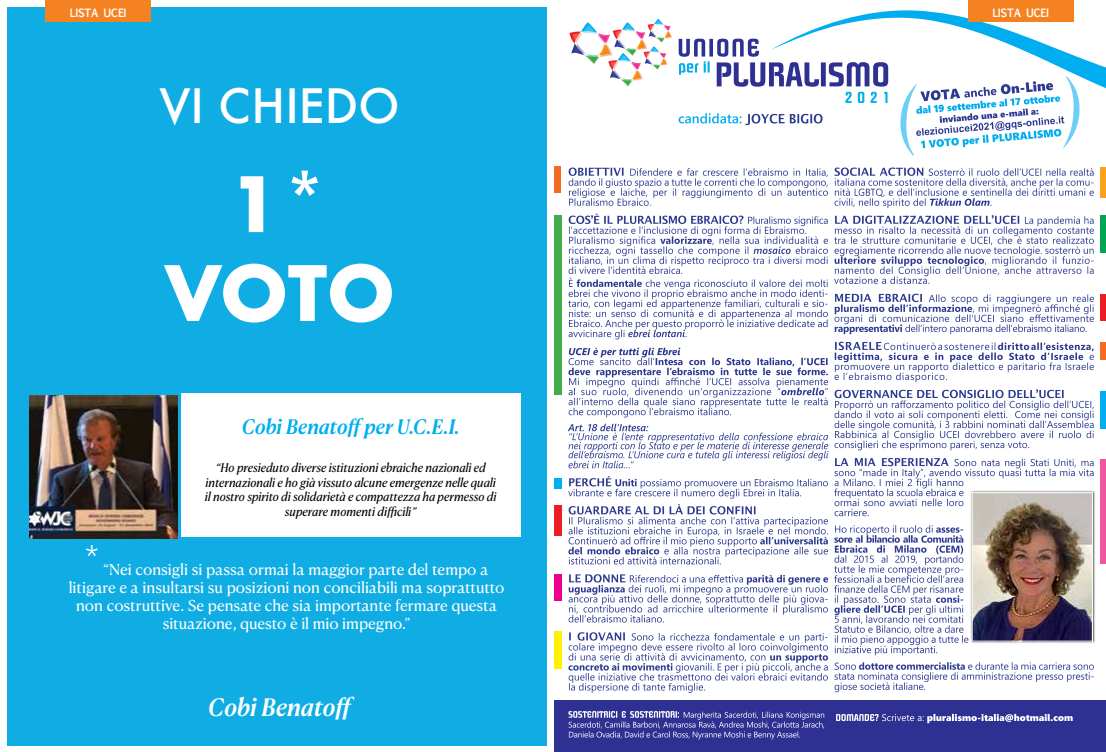
<style>
.page{position:relative;width:1106px;height:752px;background:#fff}
.page>*{position:absolute;margin:0;border:0;box-sizing:border-box;transform-origin:0 0}
.t1{font:700 74px/88.8px "Futura";color:#fff;text-align:center}
.t2{font:500 46px "Futura";color:#fff}
.t3{font:500 condensed 36px "Futura";color:#fff}
.t4{font:italic 500 24px "Canela Text";letter-spacing:-.005em;color:#fff}
.t5{font:italic 500 20px "Canela Text";color:#00aeef}
.t6{font:15px "Canela Text";letter-spacing:-.005em;color:#fff}
.t7{font:italic 12px/14.4px "Canela Text";color:#000;text-align:center}
.t8{font:700 11px "Euphemia UCAS";letter-spacing:-.025em;color:#fff;scale:.95 1}
</style>
<div class="page">
<svg style="left:792px;top:8px;width:314px;height:96px"></svg>
<svg style="left:678px;top:113px;width:144px;height:12px"></svg>
<div style="left:554px;top:700px;width:552px;height:51px;background:#2e3092"></div>
<svg style="left:568px;top:711px;width:256px;height:28px"></svg>
<svg style="left:836px;top:713px;width:236px;height:9px"></svg>
<div style="left:1100px;top:342px;width:6px;height:17px;background:#f36c21"></div>
<div style="left:1100px;top:215px;width:6px;height:37px;background:#00a651"></div>
<div style="left:1100px;top:294px;width:6px;height:26px;background:#ed1d24"></div>
<div style="left:1100px;top:167px;width:6px;height:30px;background:#faa21b"></div>
<div style="left:1100px;top:391px;width:6px;height:37px;background:#00aeef"></div>
<div style="left:1100px;top:459px;width:6px;height:105px;background:#ef58a0"></div>
<div style="left:554px;top:166px;width:6px;height:26px;background:#f36c21"></div>
<div style="left:554px;top:215px;width:8px;height:180px;background:#41ad49"></div>
<div style="left:554px;top:477px;width:8px;height:11px;background:#00aeef"></div>
<div style="left:554px;top:573px;width:8px;height:27px;background:#ec008c"></div>
<div style="left:554px;top:505px;width:8px;height:30px;background:#ed1d24"></div>
<div style="left:554px;top:631px;width:8px;height:37px;background:#fff200"></div>
<svg style="left:569px;top:19px;width:103px;height:67px"></svg>
<svg style="left:678px;top:39px;width:210px;height:64px"></svg>
<div style="left:970px;top:490px;width:125px;height:153px;background:#000;opacity:.75"></div>
<img style="left:973px;top:516px;width:117px;height:123px">
<div style="left:971px;top:492px;width:121px;height:149px;border:1px solid #fff"></div>
<svg style="left:568px;top:632px;width:260px;height:60px"></svg>
<svg style="left:568px;top:574px;width:260px;height:48px"></svg>
<svg style="left:568px;top:504px;width:260px;height:60px"></svg>
<svg style="left:568px;top:476px;width:260px;height:22px"></svg>
<svg style="left:567px;top:423px;width:261px;height:45px"></svg>
<svg style="left:568px;top:347px;width:260px;height:70px"></svg>
<svg style="left:568px;top:213px;width:260px;height:126px"></svg>
<svg style="left:568px;top:167px;width:260px;height:39px"></svg>
<svg style="left:834px;top:662px;width:259px;height:30px"></svg>
<svg style="left:834px;top:525px;width:134px;height:130px"></svg>
<svg style="left:834px;top:457px;width:259px;height:59px"></svg>
<svg style="left:834px;top:389px;width:259px;height:61px"></svg>
<svg style="left:834px;top:341px;width:259px;height:41px"></svg>
<svg style="left:834px;top:293px;width:259px;height:41px"></svg>
<svg style="left:834px;top:215px;width:259px;height:69px"></svg>
<svg style="left:834px;top:167px;width:259px;height:41px"></svg>
<svg style="left:897px;top:73px;width:185px;height:83px"></svg>
<div style="left:7px;top:7px;width:539px;height:738px;background:#10ade4"></div>
<div style="left:181px;top:393px;width:339px;height:144px;background:#fff"></div>
<div style="left:45px;top:0;width:106px;height:21px;background:#f58220"></div>
<div style="left:968px;top:0;width:105px;height:21px;background:#f58220"></div>
<p class="t8" style="left:70px;top:4px;width:61px">LISTA UCEI</p>
<p class="t8" style="left:992px;top:4px;width:61px">LISTA UCEI</p>
<h2 class="t2" style="left:159px;top:74px;width:241px">VI CHIEDO</h2>
<h1 class="t1" style="left:164px;top:160px;width:233px">1*<br>VOTO</h1>
<h3 class="t3" style="left:85px;top:538px;width:16px">*</h3>
<h3 class="t5" style="left:242px;top:408px;width:219px">Cobi Benatoff per U.C.E.I.</h3>
<p class="t7" style="left:205px;top:459px;width:293px">“Ho presieduto diverse istituzioni ebraiche nazionali ed internazionali e ho già vissuto alcune emergenze nelle quali il nostro spirito di solidarietà e compattezza ha permesso di superare momenti difficili”</p>
<p class="t6" style="left:103px;top:556px;width:387px">“Nei consigli si passa ormai la maggior parte del tempo a</p>
<p class="t6" style="left:69px;top:574px;width:437px">litigare e a insultarsi su posizioni non conciliabili ma soprattutto</p>
<p class="t6" style="left:76px;top:592px;width:422px">non costruttive. Se pensate che sia importante fermare questa</p>
<p class="t6" style="left:163px;top:610px;width:249px">situazione, questo è il mio impegno.”</p>
<h3 class="t4" style="left:208px;top:684px;width:147px">Cobi Benatoff</h3>
</div>
